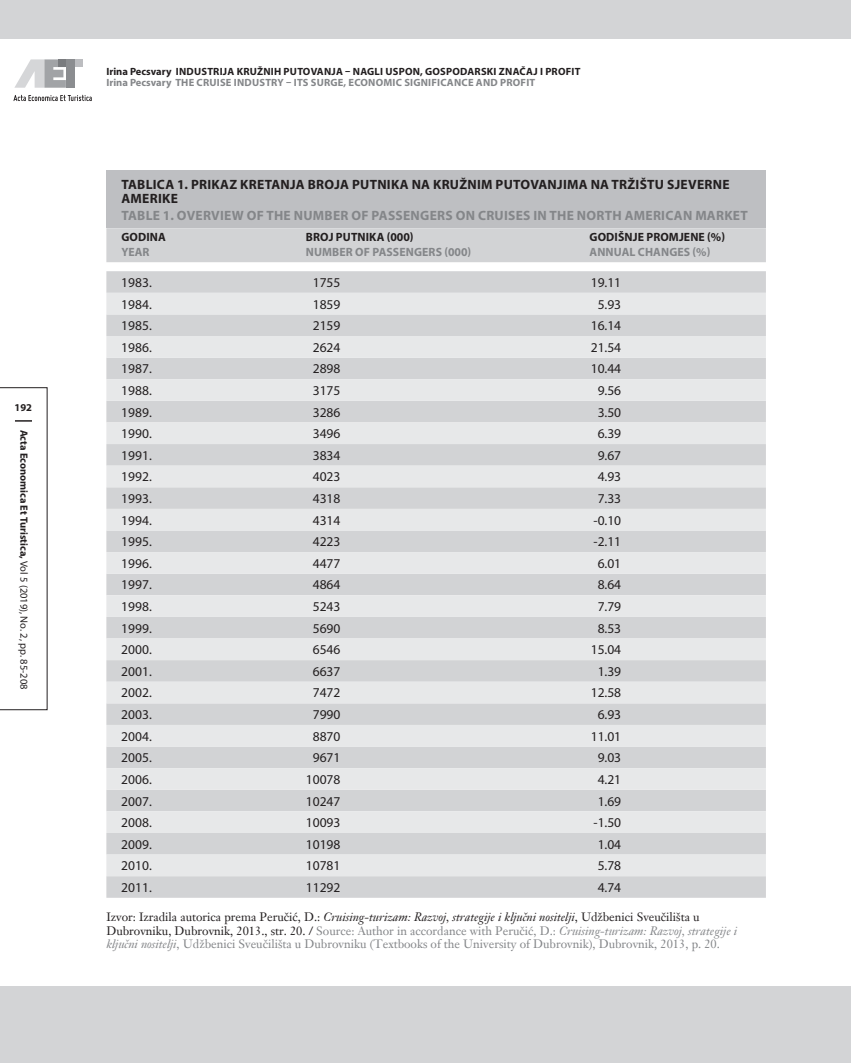
<style>
.page{position:relative;width:851px;height:1063px;background:#fff}
.page>*{position:absolute;margin:0;border:0;box-sizing:border-box;transform-origin:0 0}
.t1{font:13.5px "Myriad Pro";color:#231f20}
.t2{font:700 13.5px "Myriad Pro";letter-spacing:.02em;color:#231f20}
.t3{font:700 13.5px "Myriad Pro";letter-spacing:.02em;color:#848689}
.t4{font:12px/13.5px "Janson HR";color:#848689}
.t5{font:700 12px "Myriad Pro";letter-spacing:.01em;color:#848689}
.t6{font:700 12px "Myriad Pro";letter-spacing:.01em;color:#231f20}
.t7{font:700 10.5px "Myriad Pro";color:#231f20}
.t8{font:700 10.5px "Myriad Pro";color:#848689}
.s1{font-weight:400}
.s2{color:#231f20}
.s3{font-style:italic;color:#231f20}
.s4{font-style:italic}
</style>
<div class="page">
<div style="left:0;top:0;width:850px;height:38px;background:#d3d4d6"></div>
<div style="left:0;top:986px;width:850px;height:77px;background:#d3d4d6"></div>
<svg style="left:0;top:387px;width:47px;height:323px"></svg>
<svg style="left:14px;top:59px;width:52px;height:29px"></svg>
<div style="left:66px;top:59px;width:9px;height:29px;background:#8b8d90"></div>
<div style="left:58px;top:59px;width:8px;height:8px;background:#7a7c7f"></div>
<div style="left:75px;top:59px;width:7px;height:8px;background:#bcbdc0"></div>
<svg style="left:14px;top:95px;width:78px;height:6px"></svg>
<div style="left:106px;top:170px;width:659px;height:58px;background:#bebfc2"></div>
<div style="left:106px;top:228px;width:659px;height:34px;background:#d2d3d5"></div>
<svg style="left:106px;top:271px;width:659px;height:627px;background:#d2d3d5"></svg>
<svg style="left:106px;top:293px;width:659px;height:583px;background:#dddedf"></svg>
<p class="t7" style="left:15px;top:401px;width:19px">192</p>
<p class="t7" style="left:31px;top:430px;width:261px;rotate:90deg">ACTA ECONOMICA ET TURISTICA, <span class="s1">Vol 5 (2019), No. 2, pp. 85-208</span></p>
<p class="t7" style="left:106px;top:64px;width:80px">IRINA PECSVARY INDUSTRIJA</p>
<p class="t7" style="left:237px;top:64px;width:8px">KRUŽNIH</p>
<p class="t7" style="left:283px;top:64px;width:8px">PUTO</p>
<p class="t7" style="left:310px;top:64px;width:14px">VANJA</p>
<p class="t7" style="left:345px;top:64px;width:15px">– NAGLI</p>
<p class="t7" style="left:385px;top:64px;width:8px">USPON</p>
<p class="t7" style="left:420px;top:64px;width:13px">, GOSPODARSKI</p>
<p class="t7" style="left:499px;top:64px;width:14px">ZNAČAJ</p>
<p class="t7" style="left:540px;top:64px;width:13px">I PROFIT</p>
<p class="t8" style="left:106px;top:76px;width:97px">IRINA PECSVARY THE CRUISE</p>
<p class="t8" style="left:234px;top:76px;width:8px">INDUSTRY</p>
<p class="t8" style="left:286px;top:76px;width:33px">– ITS SURGE</p>
<p class="t8" style="left:343px;top:76px;width:13px">, ECONOMIC</p>
<p class="t8" style="left:404px;top:76px;width:7px">SIGNIFICANCE</p>
<p class="t8" style="left:476px;top:76px;width:9px">AND</p>
<p class="t8" style="left:500px;top:76px;width:7px">PROFIT</p>
<p class="t2" style="left:121px;top:176px;width:16px">TABLICA</p>
<p class="t2" style="left:177px;top:176px;width:31px">1. PRIKA</p>
<p class="t2" style="left:229px;top:176px;width:20px">Z KRETANJA</p>
<p class="t2" style="left:308px;top:176px;width:10px">BROJA</p>
<p class="t2" style="left:352px;top:176px;width:9px">PUTNIKA</p>
<p class="t2" style="left:411px;top:176px;width:31px">NA KRUŽNIM</p>
<p class="t2" style="left:495px;top:176px;width:10px">PUTO</p>
<p class="t2" style="left:530px;top:176px;width:18px">VANJIMA</p>
<p class="t2" style="left:590px;top:176px;width:30px">NA TRŽIŠTU</p>
<p class="t2" style="left:667px;top:176px;width:39px">SJEVERNE</p>
<p class="t2" style="left:121px;top:190px;width:18px">AMERIKE</p>
<p class="t3" style="left:121px;top:206px;width:16px">TABLE</p>
<p class="t3" style="left:163px;top:206px;width:66px">1. OVERVIEW</p>
<p class="t3" style="left:247px;top:206px;width:29px">OF THE</p>
<p class="t3" style="left:294px;top:206px;width:10px">NUMBER</p>
<p class="t3" style="left:351px;top:206px;width:30px">OF PASSENGERS</p>
<p class="t3" style="left:455px;top:206px;width:31px">ON CRUISES</p>
<p class="t3" style="left:533px;top:206px;width:25px">IN THE</p>
<p class="t3" style="left:576px;top:206px;width:20px">NORTH</p>
<p class="t3" style="left:624px;top:206px;width:19px">AMERICAN</p>
<p class="t3" style="left:695px;top:206px;width:10px">MARKET</p>
<p class="t6" style="left:121px;top:230px;width:17px">GODINA</p>
<p class="t5" style="left:121px;top:244px;width:30px">YEAR</p>
<p class="t6" style="left:589px;top:230px;width:16px">GODIŠNJE</p>
<p class="t6" style="left:646px;top:230px;width:9px">PROMJENE</p>
<p class="t6" style="left:707px;top:230px;width:19px">(%)</p>
<p class="t5" style="left:589px;top:244px;width:17px">ANNUAL</p>
<p class="t5" style="left:637px;top:244px;width:9px">CHANGES</p>
<p class="t5" style="left:692px;top:244px;width:19px">(%)</p>
<p class="t6" style="left:306px;top:230px;width:15px">BROJ</p>
<p class="t6" style="left:336px;top:230px;width:8px">PUTNIKA</p>
<p class="t6" style="left:387px;top:230px;width:28px">(000)</p>
<p class="t5" style="left:306px;top:244px;width:17px">NUMBER</p>
<p class="t5" style="left:355px;top:244px;width:25px">OF PASSENGERS</p>
<p class="t5" style="left:444px;top:244px;width:28px">(000)</p>
<p class="t1" style="left:121px;top:274px;width:32px">1983.</p>
<p class="t1" style="left:313px;top:274px;width:29px">1755</p>
<p class="t1" style="left:590px;top:274px;width:32px">19.11</p>
<p class="t1" style="left:121px;top:296px;width:32px">1984.</p>
<p class="t1" style="left:313px;top:296px;width:29px">1859</p>
<p class="t1" style="left:597px;top:296px;width:25px">5.93</p>
<p class="t1" style="left:121px;top:317px;width:32px">1985.</p>
<p class="t1" style="left:313px;top:317px;width:29px">2159</p>
<p class="t1" style="left:590px;top:317px;width:32px">16.14</p>
<p class="t1" style="left:121px;top:339px;width:32px">1986.</p>
<p class="t1" style="left:313px;top:339px;width:29px">2624</p>
<p class="t1" style="left:590px;top:339px;width:32px">21.54</p>
<p class="t1" style="left:121px;top:361px;width:32px">1987.</p>
<p class="t1" style="left:313px;top:361px;width:29px">2898</p>
<p class="t1" style="left:590px;top:361px;width:32px">10.44</p>
<p class="t1" style="left:121px;top:382px;width:32px">1988.</p>
<p class="t1" style="left:313px;top:382px;width:29px">3175</p>
<p class="t1" style="left:597px;top:382px;width:25px">9.56</p>
<p class="t1" style="left:121px;top:404px;width:32px">1989.</p>
<p class="t1" style="left:313px;top:404px;width:29px">3286</p>
<p class="t1" style="left:597px;top:404px;width:25px">3.50</p>
<p class="t1" style="left:121px;top:425px;width:32px">1990.</p>
<p class="t1" style="left:313px;top:425px;width:29px">3496</p>
<p class="t1" style="left:597px;top:425px;width:25px">6.39</p>
<p class="t1" style="left:121px;top:447px;width:32px">1991.</p>
<p class="t1" style="left:313px;top:447px;width:29px">3834</p>
<p class="t1" style="left:597px;top:447px;width:25px">9.67</p>
<p class="t1" style="left:121px;top:469px;width:32px">1992.</p>
<p class="t1" style="left:313px;top:469px;width:29px">4023</p>
<p class="t1" style="left:597px;top:469px;width:25px">4.93</p>
<p class="t1" style="left:121px;top:490px;width:32px">1993.</p>
<p class="t1" style="left:313px;top:490px;width:29px">4318</p>
<p class="t1" style="left:597px;top:490px;width:25px">7.33</p>
<p class="t1" style="left:121px;top:512px;width:32px">1994.</p>
<p class="t1" style="left:313px;top:512px;width:29px">4314</p>
<p class="t1" style="left:593px;top:512px;width:29px">-0.10</p>
<p class="t1" style="left:121px;top:533px;width:32px">1995.</p>
<p class="t1" style="left:313px;top:533px;width:29px">4223</p>
<p class="t1" style="left:593px;top:533px;width:29px">-2.11</p>
<p class="t1" style="left:121px;top:555px;width:32px">1996.</p>
<p class="t1" style="left:313px;top:555px;width:29px">4477</p>
<p class="t1" style="left:597px;top:555px;width:25px">6.01</p>
<p class="t1" style="left:121px;top:577px;width:32px">1997.</p>
<p class="t1" style="left:313px;top:577px;width:29px">4864</p>
<p class="t1" style="left:597px;top:577px;width:25px">8.64</p>
<p class="t1" style="left:121px;top:598px;width:32px">1998.</p>
<p class="t1" style="left:313px;top:598px;width:29px">5243</p>
<p class="t1" style="left:597px;top:598px;width:25px">7.79</p>
<p class="t1" style="left:121px;top:620px;width:32px">1999.</p>
<p class="t1" style="left:313px;top:620px;width:29px">5690</p>
<p class="t1" style="left:597px;top:620px;width:25px">8.53</p>
<p class="t1" style="left:121px;top:641px;width:32px">2000.</p>
<p class="t1" style="left:313px;top:641px;width:29px">6546</p>
<p class="t1" style="left:590px;top:641px;width:32px">15.04</p>
<p class="t1" style="left:121px;top:663px;width:32px">2001.</p>
<p class="t1" style="left:313px;top:663px;width:29px">6637</p>
<p class="t1" style="left:597px;top:663px;width:25px">1.39</p>
<p class="t1" style="left:121px;top:685px;width:32px">2002.</p>
<p class="t1" style="left:313px;top:685px;width:29px">7472</p>
<p class="t1" style="left:590px;top:685px;width:32px">12.58</p>
<p class="t1" style="left:121px;top:706px;width:32px">2003.</p>
<p class="t1" style="left:313px;top:706px;width:29px">7990</p>
<p class="t1" style="left:597px;top:706px;width:25px">6.93</p>
<p class="t1" style="left:121px;top:728px;width:32px">2004.</p>
<p class="t1" style="left:313px;top:728px;width:29px">8870</p>
<p class="t1" style="left:590px;top:728px;width:32px">11.01</p>
<p class="t1" style="left:121px;top:749px;width:32px">2005.</p>
<p class="t1" style="left:313px;top:749px;width:29px">9671</p>
<p class="t1" style="left:597px;top:749px;width:25px">9.03</p>
<p class="t1" style="left:121px;top:771px;width:32px">2006.</p>
<p class="t1" style="left:306px;top:771px;width:36px">10078</p>
<p class="t1" style="left:597px;top:771px;width:25px">4.21</p>
<p class="t1" style="left:121px;top:793px;width:32px">2007.</p>
<p class="t1" style="left:306px;top:793px;width:36px">10247</p>
<p class="t1" style="left:597px;top:793px;width:25px">1.69</p>
<p class="t1" style="left:121px;top:814px;width:32px">2008.</p>
<p class="t1" style="left:306px;top:814px;width:36px">10093</p>
<p class="t1" style="left:593px;top:814px;width:29px">-1.50</p>
<p class="t1" style="left:121px;top:836px;width:32px">2009.</p>
<p class="t1" style="left:306px;top:836px;width:36px">10198</p>
<p class="t1" style="left:597px;top:836px;width:25px">1.04</p>
<p class="t1" style="left:121px;top:857px;width:32px">2010.</p>
<p class="t1" style="left:306px;top:857px;width:36px">10781</p>
<p class="t1" style="left:597px;top:857px;width:25px">5.78</p>
<p class="t1" style="left:121px;top:879px;width:32px">2011.</p>
<p class="t1" style="left:306px;top:879px;width:36px">11292</p>
<p class="t1" style="left:597px;top:879px;width:25px">4.74</p>
<p class="t4" style="left:106px;top:910px;width:632px"><span class="s2">Izvor: Izradila autorica prema Peručić, D.:</span> <span class="s3">Cruising-turizam: Razvoj, strategije i ključni nositelji</span><span class="s2">, Udžbenici Sveučilišta u<br>Dubrovniku, Dubrovnik, 2013., str. 20. /</span> Source: Author in accordance with Peručić, D.: <span class="s4">Cruising-turizam: Razvoj, strategije i ključni nositelji</span>, Udžbenici Sveučilišta u Dubrovniku (Textbooks of the University of Dubrovnik), Dubrovnik, 2013, p. 20.</p>
</div>
